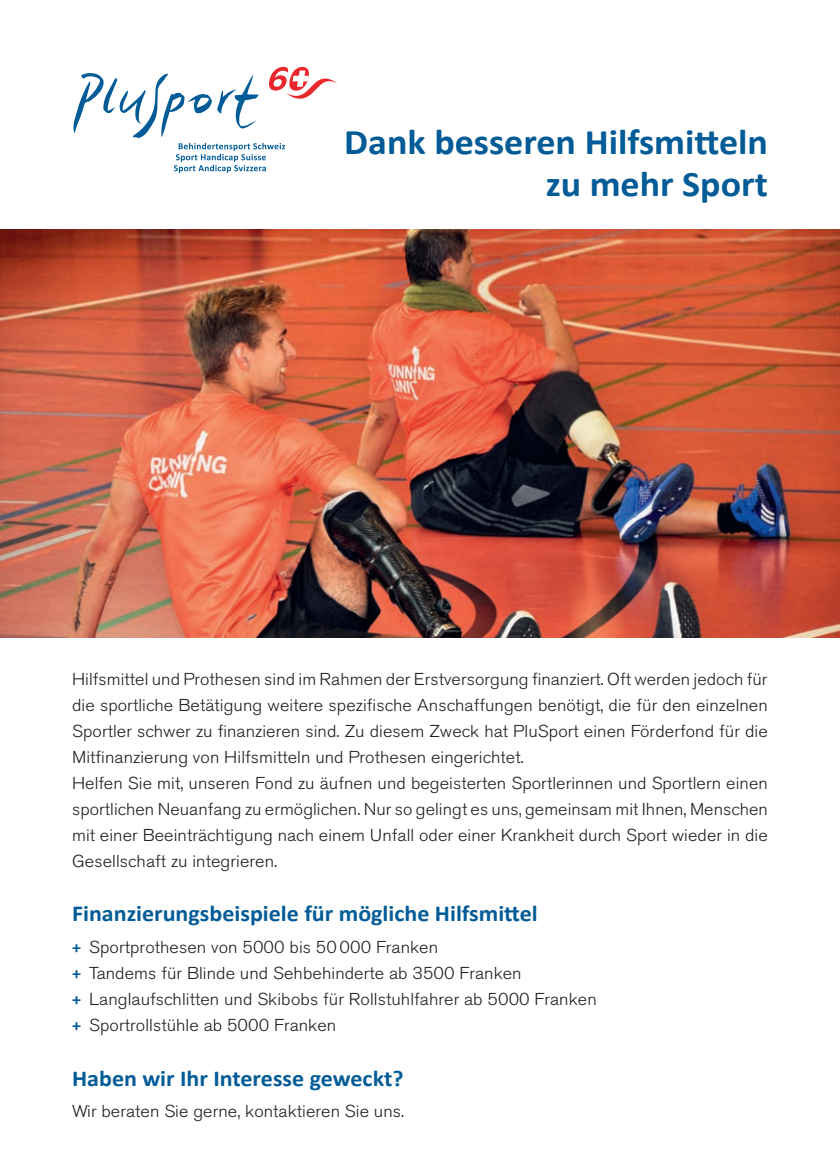
<style>
.page{position:relative;width:840px;height:1163px;background:#fff}
.page>*{position:absolute;margin:0;border:0;box-sizing:border-box;transform-origin:0 0}
.t1{font:700 36px/42px "Calibri";color:#005b97;text-align:right;scale:1.05 1}
.t2{font:700 22.8px "Calibri";color:#005b97;scale:1.05 1}
.t3{font:300 17.2px/26px "Akzidenz Grotesk BE";letter-spacing:.005em;color:#231f20;scale:1.05 1}
.s1{font-family:"Calibri";font-weight:700;color:#005b97}
</style>
<div class="page">
<img style="left:0;top:230px;width:839px;height:407px">
<svg style="left:73px;top:67px;width:264px;height:106px"></svg>
<h1 class="t1" style="left:344px;top:119px;width:404px">Dank besseren Hilfsmitteln zu mehr Sport</h1>
<p class="t3" style="left:72px;top:666px;width:663px">Hilfsmittel und Prothesen sind im Rahmen der Erstversorgung finanziert. Oft werden jedoch für die sportliche Betätigung weitere spezifische Anschaffungen benötigt, die für den einzelnen Sportler schwer zu finanzieren sind. Zu diesem Zweck hat PluSport einen Förderfond für die Mitfinanzierung von Hilfsmitteln und Prothesen eingerichtet.<br>Helfen Sie mit, unseren Fond zu äufnen und begeisterten Sportlerinnen und Sportlern einen sportlichen Neuanfang zu ermöglichen. Nur so gelingt es uns, gemeinsam mit Ihnen, Menschen mit einer Beeinträchtigung nach einem Unfall oder einer Krankheit durch Sport wieder in die Gesellschaft zu integrieren.</p>
<h2 class="t2" style="left:72px;top:897px;width:444px">Finanzierungsbeispiele für mögliche Hilfsmittel</h2>
<p class="t3" style="left:72px;top:934px;width:501px"><span class="s1">+</span> Sportprothesen von 5000 bis 50000 Franken<br><span class="s1">+</span> Tandems für Blinde und Sehbehinderte ab 3500 Franken<br><span class="s1">+</span> Langlaufschlitten und Skibobs für Rollstuhlfahrer ab 5000 Franken <span class="s1">+</span> Sportrollstühle ab 5000 Franken</p>
<h2 class="t2" style="left:72px;top:1061px;width:317px">Haben wir Ihr Interesse geweckt?</h2>
<p class="t3" style="left:72px;top:1098px;width:318px">Wir beraten Sie gerne, kontaktieren Sie uns.</p>
</div>
